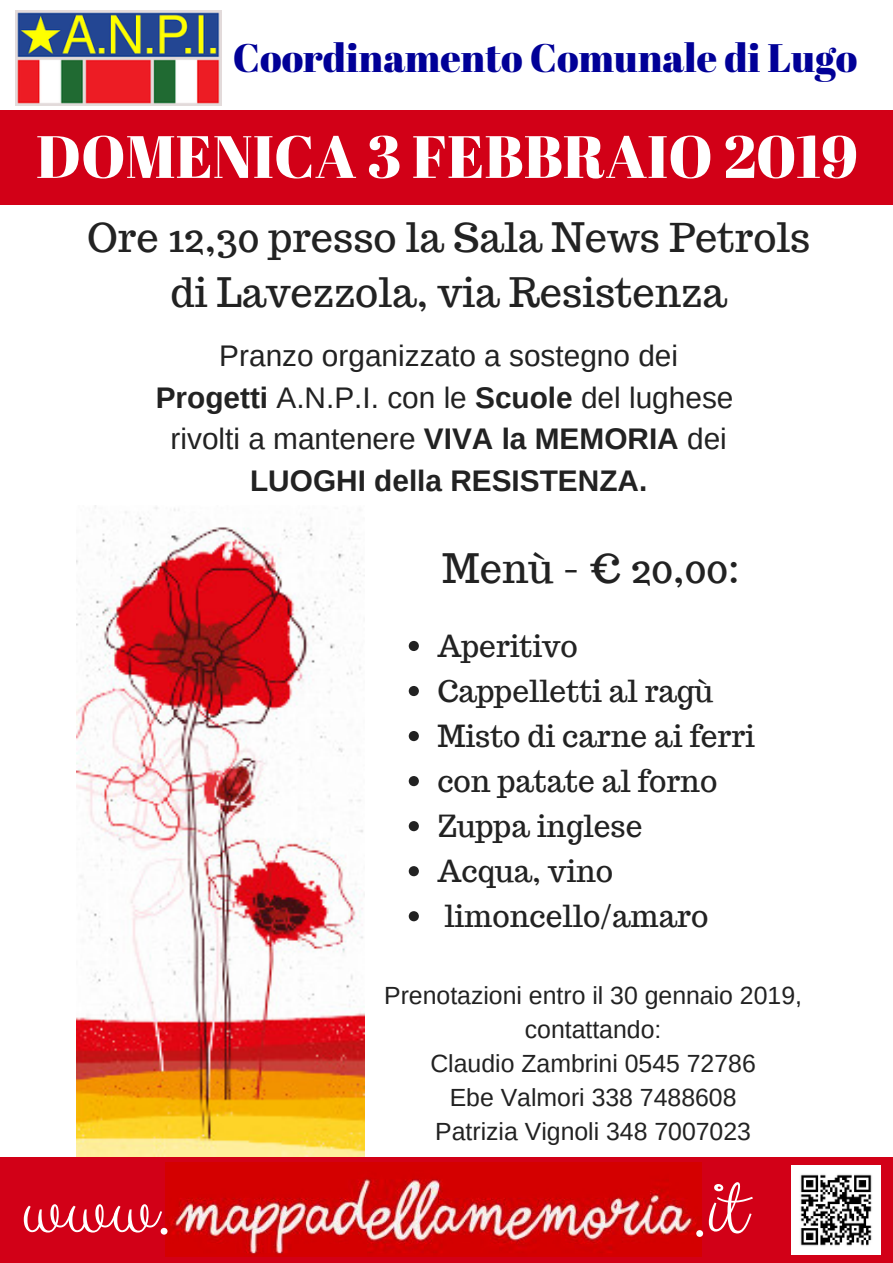
<style>
.page{position:relative;width:893px;height:1263px;background:#fff}
.page>*{position:absolute;margin:0;border:0;box-sizing:border-box;transform-origin:0 0}
.t1{font:96px "Clicker Script";color:#fff}
.t2{font:59.55px "Abril Fatface";color:#fff}
.t3{font:39.75px/55.2px "Trocchi";color:#222;text-align:center}
.t4{font:39.75px "Abril Fatface";color:#010097}
.t5{font:29.85px/41.7px "Arimo";color:#222;text-align:center}
.t6{font:29.85px/45px "Trocchi";color:#222}
.t7{font:24.9px/33.8px "Arimo";color:#222;text-align:center}
.s1{font-weight:700}
</style>
<div class="page">
<div style="left:0;top:110px;width:893px;height:95px;background:#d20017"></div>
<div style="left:0;top:1157px;width:893px;height:106px;background:#d20017"></div>
<img style="left:16px;top:10px;width:206px;height:96px">
<img style="left:166px;top:1162px;width:535px;height:95px">
<img style="left:77px;top:506px;width:288px;height:650px">
<svg style="left:409px;top:641px;width:10px;height:10px"></svg>
<svg style="left:409px;top:686px;width:10px;height:10px"></svg>
<svg style="left:409px;top:731px;width:10px;height:10px"></svg>
<svg style="left:409px;top:776px;width:10px;height:10px"></svg>
<svg style="left:409px;top:821px;width:10px;height:10px"></svg>
<svg style="left:409px;top:866px;width:10px;height:10px"></svg>
<svg style="left:409px;top:911px;width:10px;height:10px"></svg>
<img style="left:792px;top:1165px;width:88px;height:89px">
<h3 class="t4" style="left:233px;top:30px;width:626px">Coordinamento Comunale di Lugo</h3>
<h2 class="t2" style="left:36px;top:115px;width:823px">DOMENICA 3 FEBBRAIO 2019</h2>
<h3 class="t3" style="left:87px;top:210px;width:725px">Ore 12,30 presso la Sala News Petrols di Lavezzola, via Resistenza</h3>
<p class="t5" style="left:156px;top:335px;width:579px">Pranzo organizzato a sostegno dei <span class="s1">Progetti</span> A.N.P.I. con le <span class="s1">Scuole</span> del lughese rivolti a mantenere <span class="s1">VIVA la MEMORIA</span> dei <span class="s1">LUOGHI della RESISTENZA.</span></p>
<h3 class="t3" style="left:442px;top:541px;width:299px">Menù - € 20,00:</h3>
<p class="t6" style="left:437px;top:623px;width:319px">Aperitivo<br>Cappelletti al ragù<br>Misto di carne ai ferri con patate al forno<br>Zuppa inglese<br>Acqua, vino limoncello/amaro</p>
<h1 class="t1" style="left:21px;top:1145px;width:151px">www.</h1>
<p class="t7" style="left:384px;top:979px;width:419px">Prenotazioni entro il 30 gennaio 2019, contattando:<br>Claudio Zambrini 0545 72786<br>Ebe Valmori 338 7488608<br>Patrizia Vignoli 348 7007023</p>
<h1 class="t1" style="left:691px;top:1147px;width:55px">.it</h1>
</div>
